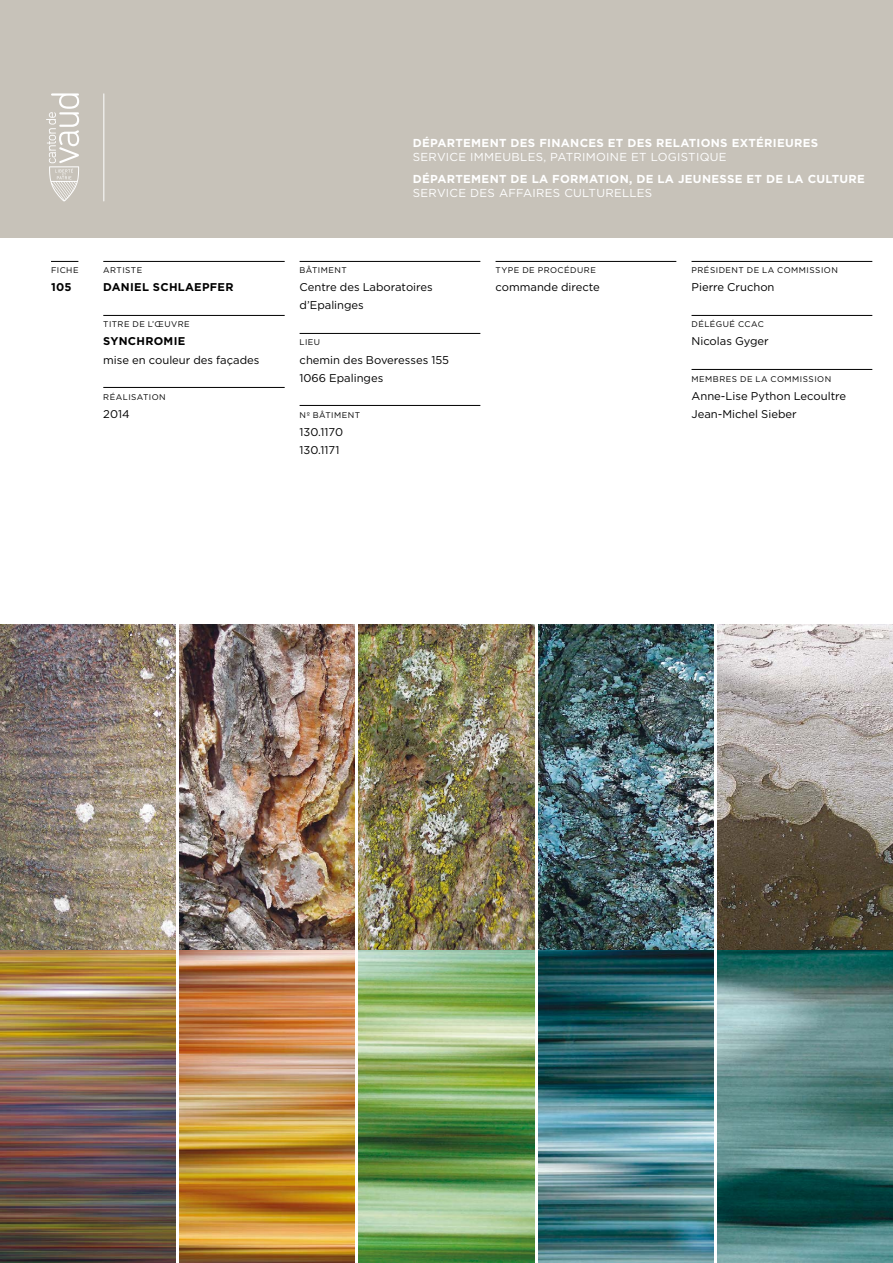
<style>
.page{position:relative;width:893px;height:1263px;background:#fff}
.page>*{position:absolute;margin:0;border:0;box-sizing:border-box;transform-origin:0 0}
.t1{font:700 11.55px "Gotham";letter-spacing:.025em;color:#fff}
.t2{font:11.55px "Gotham";letter-spacing:.025em;color:#fff}
.t3{font:11.25px/18px "Gotham";color:#000}
.t4{font:700 11.25px "Gotham";letter-spacing:.025em;color:#000}
.t5{font:8.25px "Gotham";letter-spacing:.06em;color:#000}
</style>
<div class="page">
<hr style="left:103px;top:261px;width:182px;height:1px;background:#000">
<hr style="left:103px;top:315px;width:182px;height:1px;background:#000">
<hr style="left:103px;top:387px;width:182px;height:1px;background:#000">
<hr style="left:300px;top:261px;width:180px;height:1px;background:#000">
<hr style="left:300px;top:333px;width:180px;height:1px;background:#000">
<hr style="left:300px;top:405px;width:180px;height:1px;background:#000">
<hr style="left:496px;top:261px;width:180px;height:1px;background:#000">
<svg style="left:51px;top:261px;width:27px;height:1px"></svg>
<hr style="left:691px;top:261px;width:181px;height:1px;background:#000">
<hr style="left:691px;top:315px;width:181px;height:1px;background:#000">
<hr style="left:691px;top:369px;width:181px;height:1px;background:#000">
<div style="left:0;top:0;width:893px;height:237px;background:#c7c2b9"></div>
<svg style="left:46px;top:93px;width:33px;height:108px"></svg>
<hr style="left:103px;top:93px;width:1px;height:108px;background:#fff">
<img style="left:0;top:625px;width:175px;height:325px">
<img style="left:0;top:950px;width:175px;height:313px">
<img style="left:359px;top:625px;width:175px;height:325px">
<img style="left:359px;top:950px;width:175px;height:313px">
<img style="left:538px;top:625px;width:175px;height:325px">
<img style="left:538px;top:950px;width:175px;height:313px">
<img style="left:718px;top:625px;width:175px;height:325px">
<img style="left:718px;top:950px;width:175px;height:313px">
<img style="left:179px;top:625px;width:176px;height:325px">
<img style="left:179px;top:950px;width:176px;height:313px">
<p class="t5" style="left:51px;top:265px;width:29px">FICHE</p>
<p class="t4" style="left:51px;top:280px;width:22px">105</p>
<p class="t5" style="left:103px;top:265px;width:40px">ARTISTE</p>
<p class="t4" style="left:103px;top:280px;width:132px">DANIEL SCHLAEPFER</p>
<p class="t5" style="left:103px;top:319px;width:88px">TITRE DE L’ŒUVRE</p>
<p class="t4" style="left:103px;top:334px;width:83px">SYNCHROMIE</p>
<p class="t3" style="left:103px;top:350px;width:158px">mise en couleur des façades</p>
<p class="t5" style="left:103px;top:391px;width:64px">RÉALISATION</p>
<p class="t3" style="left:103px;top:404px;width:28px">2014</p>
<p class="t1" style="left:413px;top:135px;width:407px">DÉPARTEMENT DES FINANCES ET DES RELATIONS EXTÉRIEURES</p>
<p class="t2" style="left:413px;top:149px;width:315px">SERVICE IMMEUBLES, PATRIMOINE ET LOGISTIQUE</p>
<p class="t1" style="left:413px;top:171px;width:454px">DÉPARTEMENT DE LA FORMATION, DE LA JEUNESSE ET DE LA CULTURE</p>
<p class="t2" style="left:413px;top:185px;width:241px">SERVICE DES AFFAIRES CULTURELLES</p>
<p class="t5" style="left:300px;top:265px;width:49px">BÂTIMENT</p>
<p class="t3" style="left:300px;top:278px;width:135px">Centre des Laboratoires d’Epalinges</p>
<p class="t5" style="left:300px;top:337px;width:22px">LIEU</p>
<p class="t3" style="left:300px;top:350px;width:151px">chemin des Boveresses 155<br>1066 Epalinges</p>
<p class="t5" style="left:300px;top:409px;width:62px">Nº BÂTIMENT</p>
<p class="t3" style="left:300px;top:422px;width:45px">130.1170<br>130.1171</p>
<p class="t5" style="left:496px;top:265px;width:102px">TYPE DE PROCÉDURE</p>
<p class="t3" style="left:496px;top:278px;width:106px">commande directe</p>
<p class="t5" style="left:691px;top:265px;width:148px">PRÉSIDENT DE LA COMMISSION</p>
<p class="t3" style="left:691px;top:278px;width:85px">Pierre Cruchon</p>
<p class="t5" style="left:691px;top:319px;width:74px">DÉLÉGUÉ CCAC</p>
<p class="t3" style="left:691px;top:332px;width:79px">Nicolas Gyger</p>
<p class="t5" style="left:691px;top:373px;width:141px">MEMBRES DE LA COMMISSION</p>
<p class="t3" style="left:691px;top:386px;width:156px">Anne-Lise Python Lecoultre<br>Jean-Michel Sieber</p>
</div>
